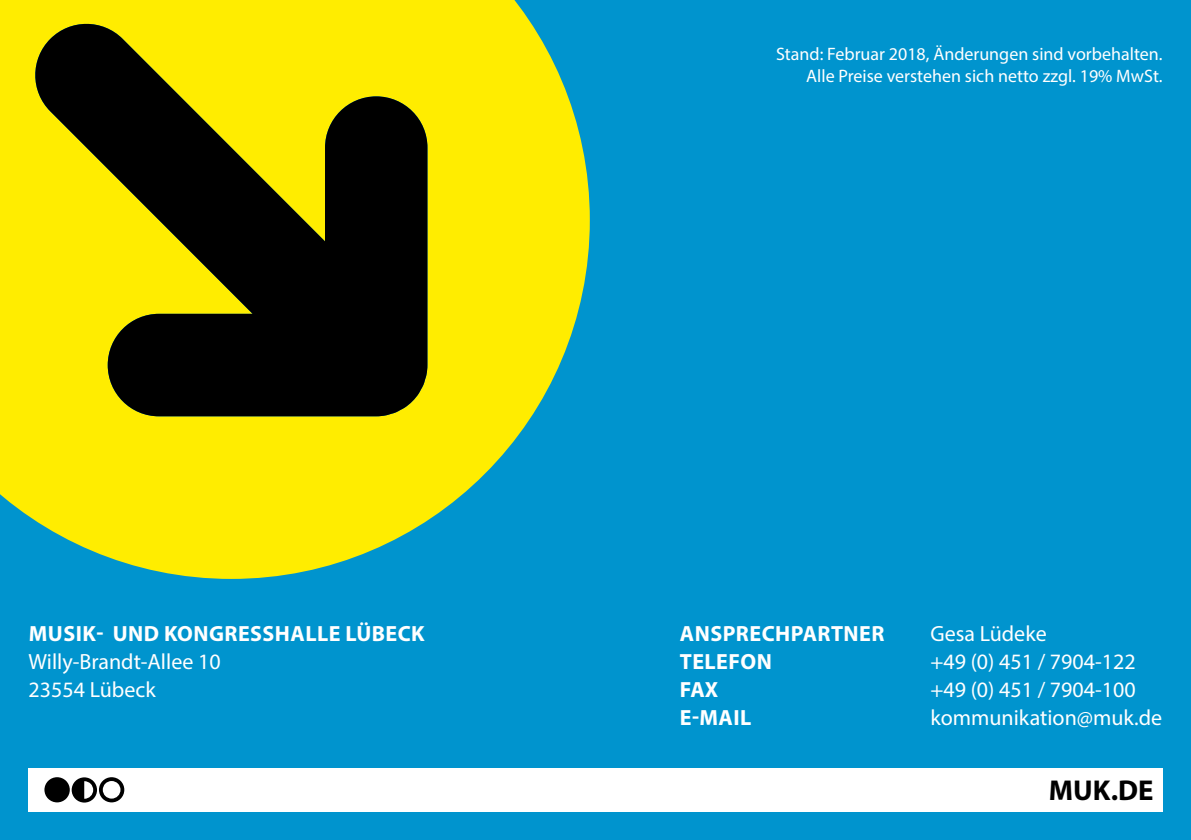
<style>
.page{position:relative;width:1191px;height:840px;background:#fff}
.page>*{position:absolute;margin:0;border:0;box-sizing:border-box;transform-origin:0 0}
.t1{font:700 28.8px "Myriad Pro";color:#000}
.t2{font:22px/28px "Myriad Pro";color:#fff}
.t3{font:700 22px/28px "Myriad Pro";letter-spacing:.02em;color:#fff}
.t4{font:18px/22px "Myriad Pro";color:#fff;text-align:right}
</style>
<div class="page">
<div style="left:0;top:0;width:1191px;height:839px;background:#0094ce"></div>
<div style="left:28px;top:768px;width:1134px;height:43px;background:#fff"></div>
<svg style="left:44px;top:777px;width:80px;height:25px"></svg>
<svg style="left:0;top:0;width:590px;height:578px;fill:#ffed00"></svg>
<svg style="left:30px;top:19px;width:397px;height:397px;background:#706800"></svg>
<p class="t3" style="left:29px;top:618px;width:397px">MUSIK- UND KONGRESSHALLE LÜBECK</p>
<p class="t2" style="left:29px;top:647px;width:193px">Willy-Brandt-Allee 10<br>23554 Lübeck</p>
<p class="t4" style="left:776px;top:43px;width:388px">Stand: Februar 2018, Änderungen sind vorbehalten.<br>Alle Preise verstehen sich netto zzgl. 19% MwSt.</p>
<p class="t3" style="left:680px;top:618px;width:206px">ANSPRECHPARTNER<br>TELEFON<br>FAX<br>E-MAIL</p>
<p class="t2" style="left:930px;top:619px;width:233px">Gesa Lüdeke<br>+49 (0) 451 / 7904-122 +49 (0) 451 / 7904-100 kommunikation@muk.de</p>
<h1 class="t1" style="left:1048px;top:770px;width:106px">MUK.DE</h1>
</div>
